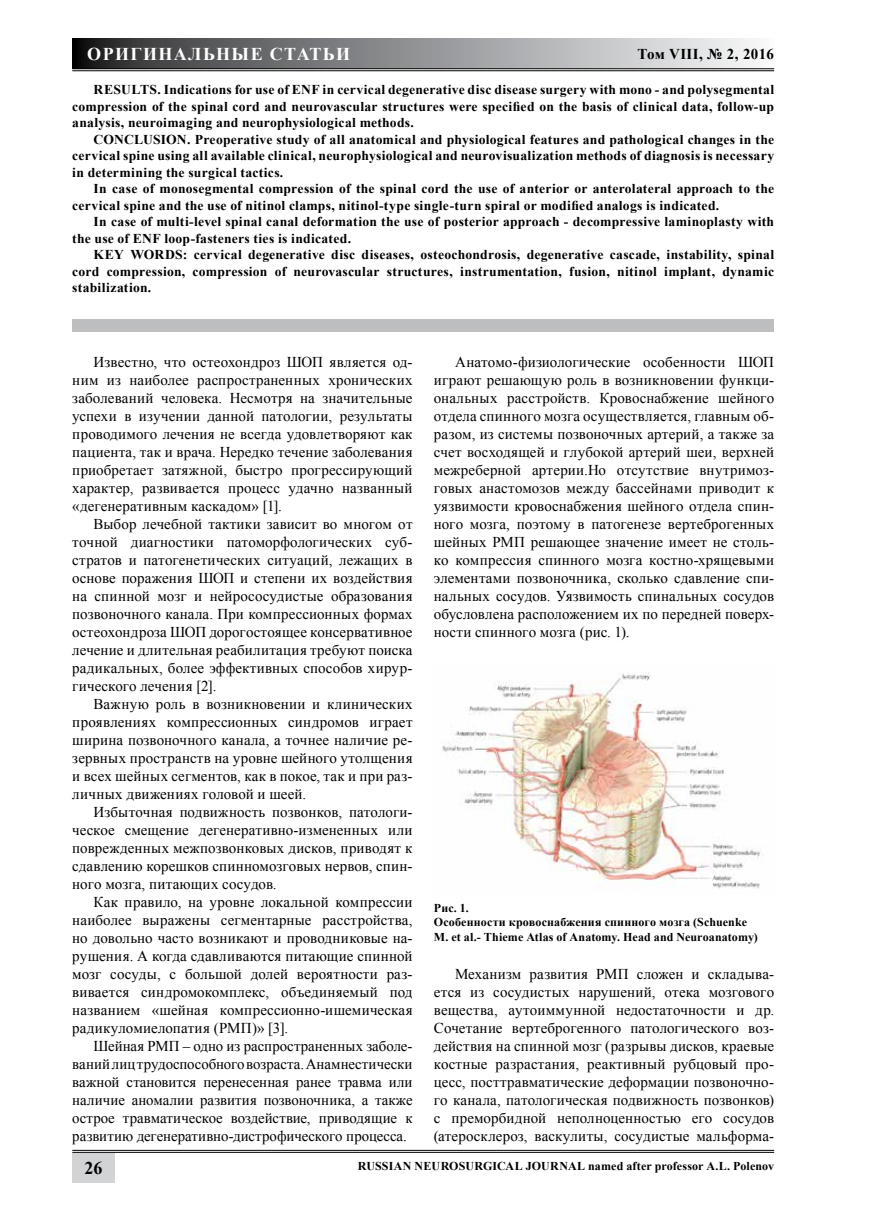
<style>
.page{position:relative;width:872px;height:1221px;background:#fff}
.page>*{position:absolute;margin:0;border:0;box-sizing:border-box;transform-origin:0 0}
.t1{font:700 18px "Times New Roman";letter-spacing:.075em;color:#fff}
.t2{font:700 18px "Times New Roman";color:#000}
.t3{font:15px/18px "Times New Roman";letter-spacing:.005em;color:#000;text-align:justify}
.t4{font:700 15px "Times New Roman";letter-spacing:.025em;color:#000}
.t5{font:700 13.5px/16.5px "Times New Roman";letter-spacing:.015em;color:#000;text-align:justify}
.t6{font:700 12px/14.4px "Times New Roman";letter-spacing:.01em;color:#000}
</style>
<div class="page">
<svg style="left:72px;top:38px;width:683px;height:30px"></svg>
<div style="left:72px;top:1152px;width:43px;height:30px;background:#d1d3d4"></div>
<hr style="left:72px;top:68px;width:702px;height:1px;background:#000">
<hr style="left:72px;top:70px;width:702px;height:1px;background:#000">
<hr style="left:72px;top:1149px;width:702px;height:1px;background:#000">
<hr style="left:72px;top:1151px;width:702px;height:1px;background:#000">
<div style="left:72px;top:319px;width:702px;height:12px;background:#bcbec0"></div>
<img style="left:442px;top:672px;width:321px;height:217px">
<p class="t1" style="left:87px;top:42px;width:264px">Оригинальные статьи</p>
<p class="t4" style="left:637px;top:44px;width:138px">Том VIII, № 2, 2016</p>
<p class="t5" style="left:94px;top:81px;width:21px">RESULTS</p>
<p class="t5" style="left:157px;top:81px;width:145px">. Indications for use of ENF</p>
<p class="t5" style="left:322px;top:81px;width:453px">in cervical degenerative disc disease surgery with mono - and polysegmental</p>
<p class="t5" style="left:72px;top:98px;width:703px">compression of the spinal cord and neurovascular structures were specified on the basis of clinical data, follow-up</p>
<p class="t5" style="left:72px;top:114px;width:343px">analysis, neuroimaging and neurophysiological methods.</p>
<p class="t5" style="left:94px;top:131px;width:11px">CONCLUS</p>
<p class="t5" style="left:72px;top:131px;width:703px;text-indent:89px">ION. Preoperative study of all anatomical and physiological features and pathological changes in the cervical spine using all available clinical, neurophysiological and neurovisualization methods of diagnosis is necessary in determining the surgical tactics.</p>
<p class="t5" style="left:72px;top:180px;width:703px;text-indent:21px">In case of monosegmental compression of the spinal cord the use of anterior or anterolateral approach to the cervical spine and the use of nitinol clamps, nitinol-type single-turn spiral or modified analogs is indicated.</p>
<p class="t5" style="left:72px;top:213px;width:703px;text-indent:21px">In case of multi-level spinal canal deformation the use of posterior approach - decompressive laminoplasty with the use of ENF</p>
<p class="t5" style="left:164px;top:230px;width:188px">loop-fasteners ties is indicated.</p>
<p class="t5" style="left:72px;top:246px;width:703px;text-indent:58px">WORDS : cervical degenerative disc diseases, osteochondrosis, degenerative cascade, instability, spinal cord compression, compression of neurovascular structures, instrumentation, fusion, nitinol implant, dynamic stabilization.</p>
<p class="t5" style="left:94px;top:246px;width:11px">KEY</p>
<p class="t3" style="left:72px;top:352px;width:342px;text-indent:21px">Известно, что остеохондроз ШОП является од&shy;ним из наиболее распространенных хронических заболеваний человека. Несмотря на значительные успехи в изучении данной патологии, результаты проводимого лечения не всегда удовлетворяют как пациента, так и врача. Нередко течение заболевания приобретает затяжной, быстро прогрессирующий характер, развивается процесс удачно названный «дегенеративным каскадом» [1].</p>
<p class="t3" style="left:72px;top:514px;width:342px;text-indent:21px">Выбор лечебной тактики зависит во многом от точной диагностики патоморфологических суб&shy;стратов и патогенетических ситуаций, лежащих в основе поражения ШОП и степени их воздействия на спинной мозг и нейрососудистые образования позвоночного канала. При компрессионных формах остеохондроза ШОП дорогостоящее консервативное лечение и длительная реабилитация требуют поиска радикальных, более эффективных способов хирур&shy;гического лечения [2].</p>
<p class="t3" style="left:72px;top:694px;width:342px;text-indent:21px">Важную роль в возникновении и клинических проявлениях компрессионных синдромов играет ширина позвоночного канала, а точнее наличие ре&shy;зервных пространств на уровне шейного утолщения и всех шейных сегментов, как в покое, так и при раз&shy;личных движениях головой и шеей.</p>
<p class="t3" style="left:72px;top:802px;width:342px;text-indent:21px">Избыточная подвижность позвонков, патологи&shy;ческое смещение дегенеративно-измененных или поврежденных межпозвонковых дисков, приводят к сдавлению корешков спинномозговых нервов, спин&shy;ного мозга, питающих сосудов.</p>
<p class="t3" style="left:72px;top:892px;width:342px;text-indent:21px">Как правило, на уровне локальной компрессии наиболее выражены сегментарные расстройства, но довольно часто возникают и проводниковые на&shy;рушения. А когда сдавливаются питающие спинной мозг сосуды, с большой долей вероятности раз&shy;вивается синдромокомплекс, объединяемый под названием «шейная компрессионно-ишемическая радикуломиелопатия (РМП)» [3].</p>
<p class="t3" style="left:72px;top:1036px;width:342px;text-indent:21px">Шейная РМП – одно из распространенных заболе&shy;ваний лиц трудоспособного возраста. Анамнестически важной становится перенесенная ранее травма или наличие аномалии развития позвоночника, а также острое травматическое воздействие, приводящие к развитию дегенеративно-дистрофического процесса.</p>
<p class="t3" style="left:434px;top:352px;width:342px;text-indent:21px">Анатомо-физиологические особенности ШОП играют решающую роль в возникновении функци&shy;ональных расстройств. Кровоснабжение шейного отдела спинного мозга осуществляется, главным об&shy;разом, из системы позвоночных артерий, а также за счет восходящей и глубокой артерий шеи, верхней межреберной артерии.Но отсутствие внутримоз&shy;говых анастомозов между бассейнами приводит к уязвимости кровоснабжения шейного отдела спин&shy;ного мозга, поэтому в патогенезе вертеброгенных шейных РМП решающее значение имеет не столь&shy;ко компрессия спинного мозга костно-хрящевыми элементами позвоночника, сколько сдавление спи&shy;нальных сосудов. Уязвимость спинальных сосудов обусловлена расположением их по передней поверх&shy;ности спинного мозга (рис. 1).</p>
<p class="t6" style="left:434px;top:900px;width:325px">Рис. 1.<br>Особенности кровоснабжения спинного мозга (Schuenke<br>M. et al.- Thieme Atlas of Anatomy. Head and Neuroanatomy)</p>
<p class="t3" style="left:434px;top:964px;width:342px;text-indent:21px">Механизм развития РМП сложен и складыва&shy;ется из сосудистых нарушений, отека мозгового вещества, аутоиммунной недостаточности и др.<br>Сочетание вертеброгенного патологического воз&shy;действия на спинной мозг (разрывы дисков, краевые костные разрастания, реактивный рубцовый про&shy;цесс, посттравматические деформации позвоночно&shy;го канала, патологическая подвижность позвонков) с преморбидной неполноценностью его сосудов (атеросклероз, васкулиты, сосудистые мальформа-</p>
<p class="t2" style="left:85px;top:1155px;width:19px">26</p>
<p class="t6" style="left:358px;top:1158px;width:418px">Russian Neurosurgical Journal named after professor A.L. Polenov</p>
</div>
